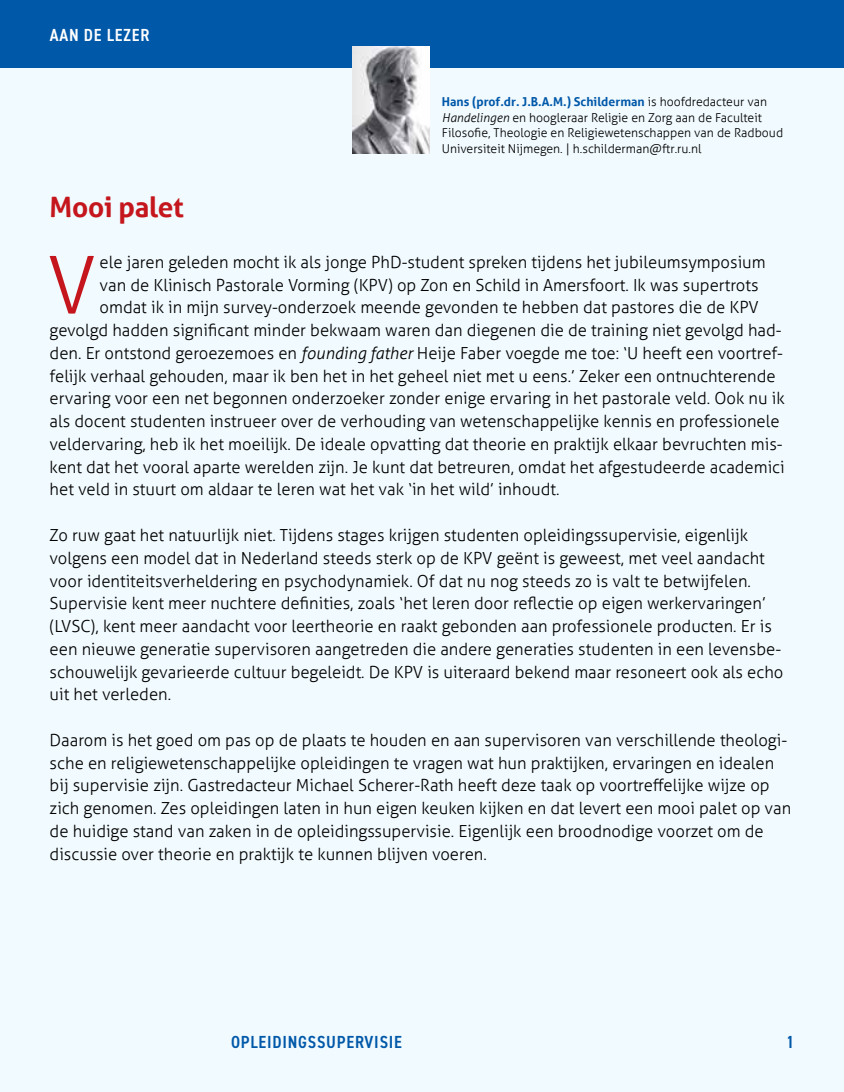
<style>
.page{position:relative;width:844px;height:1092px;background:#fff}
.page>*{position:absolute;margin:0;border:0;box-sizing:border-box;transform-origin:0 0}
.t1{font:300 79.8px "Aller";color:#c4161c}
.t2{font:700 28px "Aller";letter-spacing:-.01em;color:#c4161c}
.t3{font:600 condensed 17.5px "DIN2014";letter-spacing:.045em;color:#0058a9}
.t4{font:600 condensed 17.5px "DIN2014";letter-spacing:.045em;color:#fff}
.t5{font:300 16.62px/22.8px "Aller";color:#000}
.t6{font:300 12.25px/15.8px "Aller";color:#000}
.s1{font-weight:700;color:#0058a9}
.s2{font-style:italic}
</style>
<div class="page">
<div style="left:0;top:28px;width:843px;height:1063px;background:#f1fafe"></div>
<div style="left:0;top:0;width:843px;height:67px;background:#0058a9"></div>
<img style="left:352px;top:46px;width:77px;height:107px">
<p class="t4" style="left:50px;top:24px;width:101px">AAN DE LEZER</p>
<h2 class="t2" style="left:50px;top:190px;width:136px">Mooi palet</h2>
<p class="t6" style="left:441px;top:94px;width:343px"><span class="s1">Hans (prof.dr. J.B.A.M.) Schilderman</span> is hoofdredacteur van <span class="s2">Handelingen</span> en hoogleraar Religie en Zorg aan de Faculteit Filosofie, Theologie en Religiewetenschappen van de Radboud Universiteit Nijmegen. | h.schilderman@ftr.ru.nl</p>
<h1 class="t1" style="left:47px;top:237px;width:51px">V</h1>
<p class="t5" style="left:100px;top:251px;width:667px">ele jaren geleden mocht ik als jonge PhD-student spreken tijdens het jubileumsymposium</p>
<p class="t5" style="left:100px;top:273px;width:660px">van de Klinisch Pastorale Vorming (KPV) op Zon en Schild in Amersfoort. Ik was supertrots</p>
<p class="t5" style="left:100px;top:296px;width:660px">omdat ik in mijn survey-onderzoek meende gevonden te hebben dat pastores die de KPV</p>
<p class="t5" style="left:50px;top:319px;width:733px">gevolgd hadden significant minder bekwaam waren dan diegenen die de training niet gevolgd had-</p>
<p class="t5" style="left:50px;top:341px;width:734px">den. Er ontstond geroezemoes en <span class="s2">founding father</span> Heije Faber voegde me toe: ‘U heeft een voortref-</p>
<p class="t5" style="left:50px;top:364px;width:727px">felijk verhaal gehouden, maar ik ben het in het geheel niet met u eens.’ Zeker een ontnuchterende</p>
<p class="t5" style="left:50px;top:387px;width:736px">ervaring voor een net begonnen onderzoeker zonder enige ervaring in het pastorale veld. Ook nu ik</p>
<p class="t5" style="left:50px;top:410px;width:731px">als docent studenten instrueer over de verhouding van wetenschappelijke kennis en professionele</p>
<p class="t5" style="left:50px;top:432px;width:734px">veldervaring, heb ik het moeilijk. De ideale opvatting dat theorie en praktijk elkaar bevruchten mis-</p>
<p class="t5" style="left:50px;top:455px;width:736px">kent dat het vooral aparte werelden zijn. Je kunt dat betreuren, omdat het afgestudeerde academici</p>
<p class="t5" style="left:50px;top:478px;width:511px">het veld in stuurt om aldaar te leren wat het vak ‘in het wild’ inhoudt.</p>
<p class="t5" style="left:50px;top:523px;width:735px">Zo ruw gaat het natuurlijk niet. Tijdens stages krijgen studenten opleidingssupervisie, eigenlijk volgens een model dat in Nederland steeds sterk op de KPV geënt is geweest, met veel aandacht voor identiteitsverheldering en psychodynamiek. Of dat nu nog steeds zo is valt te betwijfelen.<br>Supervisie kent meer nuchtere definities, zoals ‘het leren door reflectie op eigen werkervaringen’ (LVSC), kent meer aandacht voor leertheorie en raakt gebonden aan professionele producten. Er is een nieuwe generatie supervisoren aangetreden die andere generaties studenten in een levensbe&shy;schouwelijk gevarieerde cultuur begeleidt. De KPV is uiteraard bekend maar resoneert ook als echo uit het verleden.</p>
<p class="t5" style="left:50px;top:728px;width:743px">Daarom is het goed om pas op de plaats te houden en aan supervisoren van verschillende theologi&shy;sche en religiewetenschappelijke opleidingen te vragen wat hun praktijken, ervaringen en idealen bij supervisie zijn. Gastredacteur Michael Scherer-Rath heeft deze taak op voortreffelijke wijze op zich genomen. Zes opleidingen laten in hun eigen keuken kijken en dat levert een mooi palet op van de huidige stand van zaken in de opleidingssupervisie. Eigenlijk een broodnodige voorzet om de discussie over theorie en praktijk te kunnen blijven voeren.</p>
<p class="t3" style="left:231px;top:1030px;width:172px">OPLEIDINGSSUPERVISIE</p>
<p class="t3" style="left:786px;top:1030px;width:9px">1</p>
</div>
